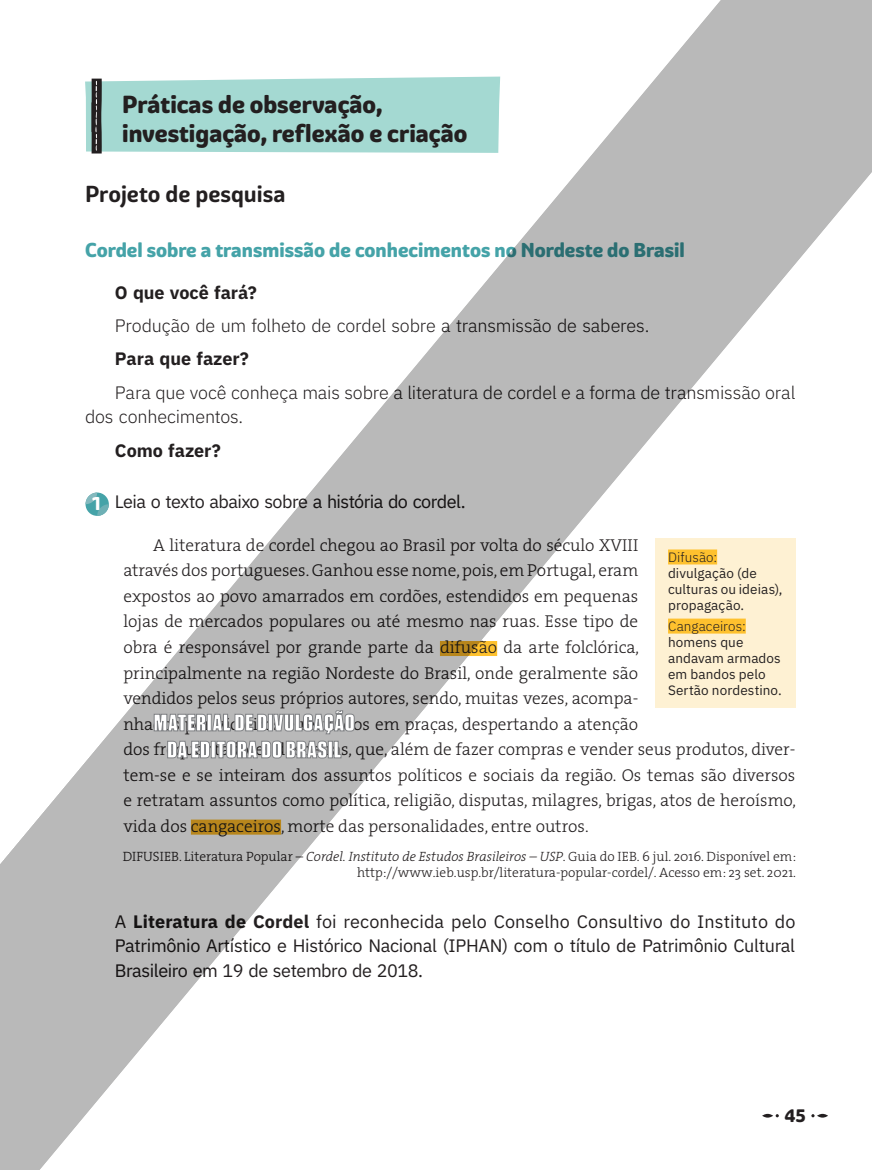
<style>
.page{position:relative;width:872px;height:1170px;background:#fff}
.page>*{position:absolute;margin:0;border:0;box-sizing:border-box;transform-origin:0 0}
.t1{font:800 24px/28.8px "Graviola Soft";color:#231f20}
.t2{font:700 22.5px "Graviola Soft";color:#231f20}
.t3{font:800 19.5px "Graviola Soft";color:#45a3a8}
.t4{font:18px/24.8px "IBM Plex Sans";letter-spacing:-.025em;color:#231f20;text-align:justify}
.t5{font:300 18px/24.8px "IBM Plex Sans";letter-spacing:-.01em;color:#231f20}
.t6{font:700 18px "IBM Plex Sans";letter-spacing:-.005em;color:#231f20}
.t7{font:800 17.55px "Graviola Soft";color:#231f20}
.t8{font:17.25px/25.5px "The Serif HP3 Lig";color:#231f20}
.t9{font:13.5px/16.5px "The Serif HP3 Lig";color:#231f20;text-align:right}
.t10{font:13.5px/16.2px "IBM Plex Sans";letter-spacing:.005em;color:#231f20}
.t11{font:300 13.5px "IBM Plex Sans";letter-spacing:.005em;color:#231f20}
.s1{font-family:"Graviola Soft";font-weight:800;color:#fff}
.s2{font-family:"The Serif HP3 Lig IT"}
.s3{font-weight:700}
</style>
<div class="page">
<img style="left:0;top:0;width:872px;height:1169px">
<hr style="left:268px;top:714px;width:4px;height:16px;background:#fff">
<svg style="left:154px;top:714px;width:52px;height:17px"></svg>
<div style="left:207px;top:714px;width:4px;height:17px;border:1px solid #808285"></div>
<svg style="left:212px;top:714px;width:55px;height:17px"></svg>
<div style="left:268px;top:714px;width:5px;height:17px;border:1px solid #808285"></div>
<svg style="left:273px;top:710px;width:81px;height:24px"></svg>
<svg style="left:167px;top:740px;width:43px;height:18px"></svg>
<div style="left:211px;top:741px;width:4px;height:17px;border:1px solid #808285"></div>
<svg style="left:216px;top:740px;width:111px;height:18px"></svg>
<div style="left:328px;top:741px;width:4px;height:17px;border:1px solid #808285"></div>
<svg style="left:334px;top:740px;width:7px;height:18px"></svg>
<h1 class="t1" style="left:122px;top:90px;width:346px">Práticas de observação, investigação, reflexão e criação</h1>
<h2 class="t2" style="left:85px;top:179px;width:202px">Projeto de pesquisa</h2>
<p class="t3" style="left:85px;top:237px;width:601px">Cordel sobre a transmissão de conhecimentos no Nordeste do Brasil</p>
<p class="t6" style="left:115px;top:278px;width:143px">O que você fará?</p>
<p class="t5" style="left:115px;top:312px;width:536px">Produção de um folheto de cordel sobre a transmissão de saberes.</p>
<p class="t6" style="left:115px;top:344px;width:136px">Para que fazer?</p>
<p class="t5" style="left:85px;top:378px;width:712px;text-indent:30px">Para que você conheça mais sobre a literatura de cordel e a forma de transmissão oral dos conhecimentos.</p>
<p class="t6" style="left:115px;top:436px;width:107px">Como fazer?</p>
<p class="t4" style="left:92px;top:488px;width:375px"><span class="s1">1</span> Leia o texto abaixo sobre a história do cordel.</p>
<p class="t8" style="left:123px;top:532px;width:674px;text-indent:30px">A literatura de cordel chegou ao Brasil por volta do século XVIII<br>através dos portugueses. Ganhou esse nome, pois, em Portugal, eram<br>expostos ao povo amarrados em cordões, estendidos em pequenas<br>lojas de mercados populares ou até mesmo nas ruas. Esse tipo de<br>obra é responsável por grande parte da difusão da arte folclórica,<br>principalmente na região Nordeste do Brasil, onde geralmente são<br>vendidos pelos seus próprios autores, sendo, muitas vezes, acompa-<br>nhados por violeiros e recitados em praças, despertando a atenção<br>dos frequentadores das feiras, que, além de fazer compras e vender seus produtos, diver&shy;tem-se e se inteiram dos assuntos políticos e sociais da região. Os temas são diversos e retratam assuntos como política, religião, disputas, milagres, brigas, atos de heroísmo, vida dos cangaceiros, morte das personalidades, entre outros.</p>
<p class="t9" style="left:123px;top:848px;width:675px">DIFUSIEB. Literatura Popular – <span class="s2">Cordel. Instituto de Estudos Brasileiros – USP</span>. Guia do IEB. 6 jul. 2016. Disponível em: http://www.ieb.usp.br/literatura-popular-cordel/. Acesso em: 23 set. 2021.</p>
<p class="t4" style="left:115px;top:907px;width:682px">A <span class="s3">Literatura de Cordel</span> foi reconhecida pelo Conselho Consultivo do Instituto do Patrimônio Artístico e Histórico Nacional (IPHAN) com o título de Patrimônio Cultural Brasileiro em 19 de setembro de 2018.</p>
<p class="t11" style="left:668px;top:546px;width:51px">Difusão:</p>
<p class="t10" style="left:668px;top:563px;width:116px">divulgação (de culturas ou ideias), propagação.</p>
<p class="t11" style="left:668px;top:615px;width:79px">Cangaceiros:</p>
<p class="t10" style="left:668px;top:632px;width:115px">homens que andavam armados em bandos pelo<br>Sertão nordestino.</p>
<p class="t7" style="left:784px;top:1103px;width:23px">45</p>
</div>
